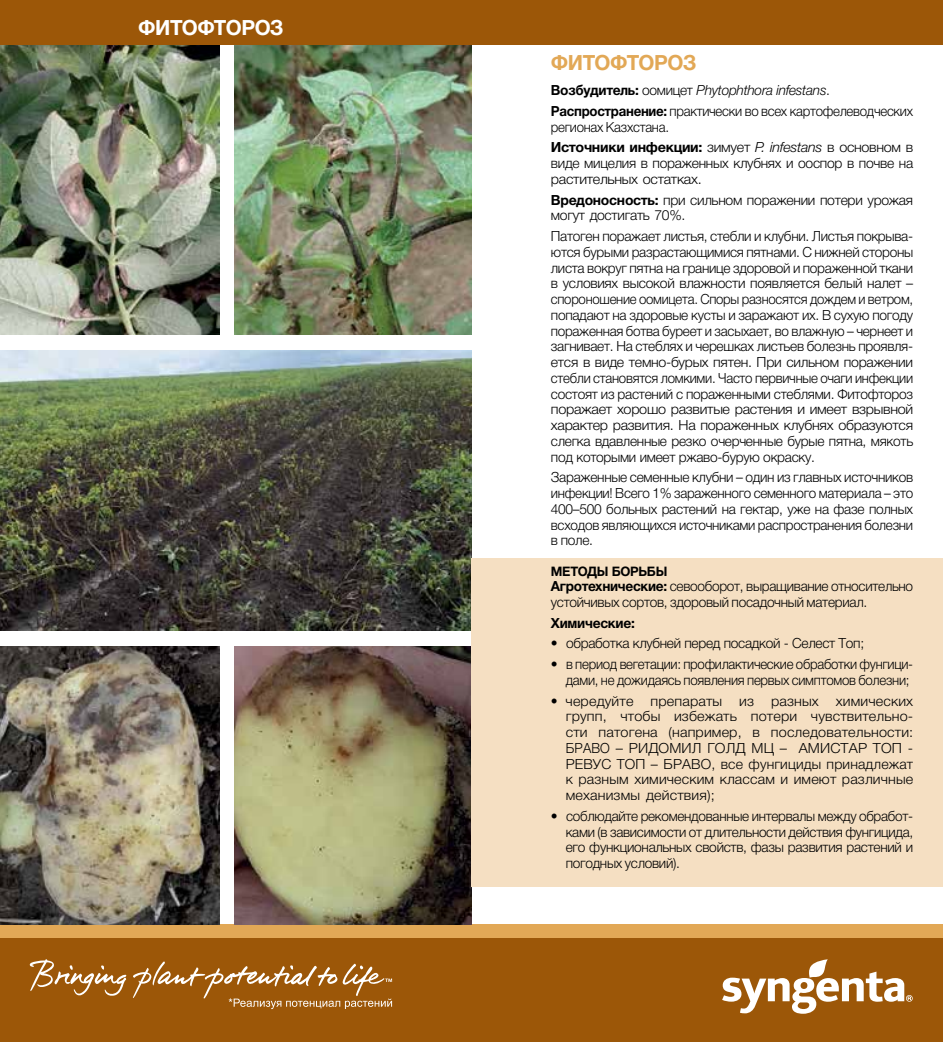
<style>
.page{position:relative;width:943px;height:1042px;background:#fff}
.page>*{position:absolute;margin:0;border:0;box-sizing:border-box;transform-origin:0 0}
.t1{font:700 21px "Helvetica Neue Cyr";letter-spacing:-.02em;color:#fff}
.t2{font:700 21px "Helvetica Neue Cyr";letter-spacing:-.02em;color:#e2a856}
.t3{font:300 14px/15.8px "Helvetica Neue Cyr";letter-spacing:-.02em;color:#000}
.t4{font:300 14px/20.7px "Helvetica Neue Cyr";letter-spacing:-.02em;color:#000;scale:.94 1}
.t5{font:700 14px "Helvetica Neue Cyr";letter-spacing:-.02em;color:#000}
.t6{font:700 13.12px "Helvetica Neue Cyr";letter-spacing:-.02em;color:#000}
.s1{font-weight:700}
.s2{font-style:italic}
</style>
<div class="page">
<div style="left:0;top:0;width:943px;height:45px;background:#9c5708"></div>
<div style="left:0;top:938px;width:943px;height:104px;background:#9c5708"></div>
<div style="left:0;top:925px;width:943px;height:13px;background:#e2a856"></div>
<svg style="left:722px;top:959px;width:190px;height:55px"></svg>
<svg style="left:30px;top:959px;width:96px;height:37px"></svg>
<svg style="left:133px;top:961px;width:259px;height:48px"></svg>
<img style="left:0;top:46px;width:219px;height:289px">
<img style="left:0;top:646px;width:219px;height:279px">
<img style="left:234px;top:46px;width:237px;height:289px">
<img style="left:0;top:351px;width:471px;height:279px">
<img style="left:234px;top:646px;width:237px;height:279px">
<div style="left:471px;top:558px;width:472px;height:329px;background:#f5dfc2"></div>
<h1 class="t1" style="left:138px;top:16px;width:147px">ФИТОФТОРОЗ</h1>
<h1 class="t2" style="left:551px;top:51px;width:147px">ФИТОФТОРОЗ</h1>
<p class="t3" style="left:551px;top:80px;width:364px;line-height:20.7px"><span class="s1">Возбудитель:</span> оомицет <span class="s2">Phytophthora infestans</span>.<br><span class="s1">Распространение:</span> практически во всех картофелеводческих</p>
<p class="t4" style="left:551px;top:117px;width:387px">регионах Казхстана.<br><span class="s1">Источники инфекции:</span> зимует <span class="s2">P. infestans</span> в основном в</p>
<p class="t3" style="left:551px;top:155px;width:364px">виде мицелия в пораженных клубнях и ооспор в почве на растительных остатках.</p>
<p class="t3" style="left:551px;top:192px;width:364px"><span class="s1">Вредоносность:</span> при сильном поражении потери урожая могут достигать 70%.</p>
<p class="t3" style="left:551px;top:228px;width:364px;text-align:justify">Патоген поражает листья, стебли и клубни. Листья покрыва&shy;ются бурыми разрастающимися пятнами. С нижней стороны листа вокруг пятна на границе здоровой и пораженной ткани в условиях высокой влажности появляется белый налет – спороношение оомицета. Споры разносятся дождем и ветром, попадают на здоровые кусты и заражают их. В сухую погоду пораженная ботва буреет и засыхает, во влажную – чернеет и загнивает. На стеблях и черешках листьев болезнь проявля&shy;ется в виде темно-бурых пятен. При сильном поражении стебли становятся ломкими. Часто первичные очаги инфекции состоят из растений с пораженными стеблями. Фитофтороз поражает хорошо развитые растения и имеет взрывной характер развития. На пораженных клубнях образуются слегка вдавленные резко очерченные бурые пятна, мякоть под которыми имеет ржаво-бурую окраску.</p>
<p class="t3" style="left:551px;top:470px;width:364px;text-align:justify">Зараженные семенные клубни – один из главных источников инфекции! Всего 1% зараженного семенного материала – это 400–500 больных растений на гектар, уже на фазе полных всходов являющихся источниками распространения болезни в поле.</p>
<p class="t6" style="left:551px;top:564px;width:118px">МЕТОДЫ БОРЬБЫ</p>
<p class="t3" style="left:551px;top:578px;width:364px"><span class="s1">Агротехнические:</span> севооборот, выращивание относительно устойчивых сортов, здоровый посадочный материал.</p>
<p class="t5" style="left:551px;top:615px;width:85px">Химические:</p>
<p class="t3" style="left:551px;top:636px;width:315px">• обработка клубней перед посадкой - Селест Топ;</p>
<p class="t3" style="left:551px;top:656px;width:364px;text-align:right">• в период вегетации: профилактические обработки фунгици&shy;дами, не дожидаясь появления первых симптомов болезни;</p>
<p class="t3" style="left:566px;top:693px;width:349px;text-align:justify;text-indent:-15px">• чередуйте препараты из разных химических групп, чтобы избежать потери чувствительно&shy;сти патогена (например, в последовательности:<br>БРАВО – РИДОМИЛ ГОЛД МЦ – АМИСТАР ТОП - РЕВУС ТОП – БРАВО, все фунгициды принадлежат к разным химическим классам и имеют различные механизмы действия);</p>
<p class="t3" style="left:566px;top:808px;width:349px;text-align:justify;text-indent:-15px">• соблюдайте рекомендованные интервалы между обработ&shy;ками (в зависимости от длительности действия фунгицида, его функциональных свойств, фазы развития растений и погодных условий).</p>
</div>
